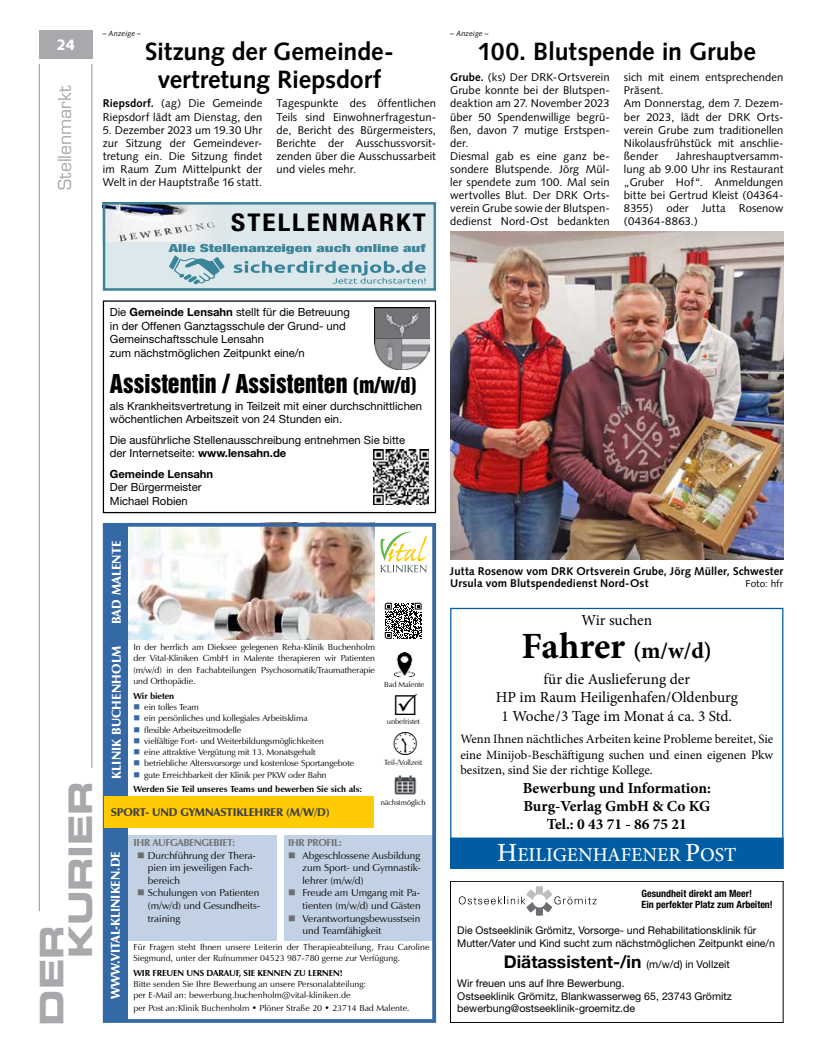
<style>
.page{position:relative;width:819px;height:1053px;background:#fff}
.page>*{position:absolute;margin:0;border:0;box-sizing:border-box;transform-origin:0 0}
.t1{font:32.5px/28.9px "Eurostile LT Std Bold Ex 2";letter-spacing:-.01em;color:#a7a9ac}
.t2{font:700 25px/27.5px "Syntax LT Std";letter-spacing:-.005em;color:#000;text-align:center}
.t3{font:700 condensed 24.5px "Helvetica Neue";letter-spacing:.075em;color:#000;scale:1.11 1}
.t4{font:23.75px "Helvetica Inserat LT Std";color:#000}
.t5{font:700 23px "Minion Pro";color:#000}
.t6{font:500 19.75px "Minion Pro";color:#fff}
.t7{font:700 17.5px "Helvetica Neue LT Std";color:#000}
.t8{font:17.5px "Eurostile LT Std";letter-spacing:-.005em;color:#a7a9ac}
.t9{font:15.38px/18.4px "Minion Pro";color:#000;text-align:center}
.t10{font:700 15.38px/18.4px "Minion Pro";color:#000;text-align:center}
.t11{font:900 15px "Syntax LT Std";color:#fff}
.t12{font:12.75px/15.4px "Minion Pro";color:#000;text-align:justify}
.t13{font:900 12.75px "Zapf Humanist 601 BT";letter-spacing:.015em;color:#fff}
.t14{font:11.25px/13px "Syntax";letter-spacing:.005em;color:#000}
.t15{font:11.25px/13.5px "Helvetica Neue";color:#000}
.t16{font:700 11.25px/12.5px "Syntax LT Std";letter-spacing:.01em;color:#000}
.t17{font:900 11.25px "Zapf Humanist 601 BT";letter-spacing:-.01em;color:#414042}
.t18{font:900 condensed 11.12px "Helvetica Neue";color:#3b8398;scale:1.54 1}
.t19{font:10.62px/12.8px "Helvetica Neue LT Std";color:#000}
.t20{font:10px/12.5px "Zapf Humanist 601 BT";color:#000}
.t21{font:700 condensed 10px/11.2px "Helvetica Neue LT Std";color:#000}
.t22{font:10px "Syntax LT Std";letter-spacing:.01em;color:#000}
.t23{font:8.75px/11.2px "Zapf Humanist 601 BT";letter-spacing:-.01em;color:#000}
.t24{font:700 8.75px "Zapf Humanist 601 BT";color:#000}
.t25{font:7.5px "Zapf Humanist 601 BT";letter-spacing:-.01em;color:#000}
.t26{font:italic 7.5px "Syntax LT Std";letter-spacing:.01em;color:#000}
.s1{font-weight:700}
.s2{font-size:20px}
.s3{font-weight:700;color:#6d6e71}
.s4{font-size:37px}
.s5{font-size:26.25px}
.s6{font-weight:400;font-size:10.62px}
</style>
<div class="page">
<hr style="left:39px;top:64px;width:1px;height:847px;background:#939598">
<hr style="left:92px;top:64px;width:1px;height:703px;background:#939598">
<div style="left:39px;top:30px;width:53px;height:29px;background:#a7a9ac"></div>
<div style="left:450px;top:881px;width:333px;height:141px;border:1px solid #000"></div>
<svg style="left:459px;top:886px;width:137px;height:29px"></svg>
<img style="left:128px;top:528px;width:246px;height:111px">
<div style="left:284px;top:834px;width:149px;height:106px;background:#c2d2e4"></div>
<div style="left:129px;top:834px;width:148px;height:106px;background:#c2d2e4"></div>
<svg style="left:380px;top:531px;width:47px;height:41px"></svg>
<img style="left:394px;top:652px;width:20px;height:24px">
<svg style="left:384px;top:603px;width:38px;height:36px"></svg>
<svg style="left:385px;top:602px;width:36px;height:36px"></svg>
<img style="left:394px;top:775px;width:23px;height:20px">
<div style="left:103px;top:523px;width:333px;height:499px;border:4px solid #3569a6"></div>
<div style="left:103px;top:523px;width:25px;height:496px;background:#3569a6"></div>
<div style="left:104px;top:796px;width:269px;height:31px;background:#ffcb05"></div>
<div style="left:103px;top:300px;width:333px;height:213px;border:1px solid #000"></div>
<img style="left:374px;top:307px;width:55px;height:62px">
<img style="left:373px;top:449px;width:56px;height:56px">
<div style="left:450px;top:838px;width:333px;height:30px;background:#005da4"></div>
<div style="left:450px;top:837px;width:333px;height:31px;border:1px solid #005da4"></div>
<div style="left:450px;top:607px;width:333px;height:261px;border:1px solid #005da4"></div>
<div style="left:104px;top:203px;width:331px;height:86px;background:#dde8ec"></div>
<img style="left:106px;top:205px;width:110px;height:36px">
<div style="left:103px;top:202px;width:333px;height:89px;border:2px solid #3b8398"></div>
<svg style="left:233px;top:261px;width:193px;height:22px"></svg>
<svg style="left:169px;top:255px;width:56px;height:29px"></svg>
<img style="left:450px;top:232px;width:333px;height:327px">
<p class="t11" style="left:56px;top:36px;width:20px">24</p>
<p class="t8" style="left:54px;top:190px;width:106px;rotate:-90deg">Stellenmarkt</p>
<p class="t26" style="left:103px;top:29px;width:40px">– Anzeige –</p>
<p class="t2" style="left:145px;top:38px;width:250px">Sitzung der Gemeinde&shy;vertretung Riepsdorf</p>
<p class="t14" style="left:103px;top:97px;width:161px"><span class="s1">Riepsdorf.</span> (ag) Die Gemeinde<br>Riepsdorf lädt am Dienstag, den</p>
<p class="t14" style="left:103px;top:123px;width:161px;text-align:justify">5. Dezember 2023 um 19.30 Uhr zur Sitzung der Gemeindever&shy;tretung ein. Die Sitzung findet im Raum Zum Mittelpunkt der Welt in der Hauptstraße 16 statt.</p>
<p class="t14" style="left:276px;top:97px;width:161px;text-align:justify">Tagespunkte des öffentlichen Teils sind Einwohnerfragestun&shy;de, Bericht des Bürgermeisters, Berichte der Ausschussvorsit&shy;zenden über die Ausschussarbeit und vieles mehr.</p>
<p class="t3" style="left:231px;top:208px;width:177px">STELLENMARKT</p>
<p class="t18" style="left:169px;top:241px;width:168px">Alle Stellenanzeigen auch online auf</p>
<p class="t26" style="left:450px;top:29px;width:40px">– Anzeige –</p>
<p class="t2" style="left:477px;top:38px;width:280px">100. Blutspende in Grube</p>
<p class="t14" style="left:450px;top:71px;width:161px"><span class="s1">Grube.</span> (ks) Der DRK-Ortsverein<br>Grube konnte bei der Blutspen&shy;deaktion am 27. November 2023 über 50 Spendenwillige begrü&shy;ßen, davon 7 mutige Erstspen&shy;der.<br>Diesmal gab es eine ganz be&shy;sondere Blutspende. Jörg Mül&shy;ler spendete zum 100. Mal sein wertvolles Blut. Der DRK Orts&shy;verein Grube sowie der Blutspen&shy;dedienst Nord-Ost bedankten</p>
<p class="t14" style="left:624px;top:71px;width:161px">sich mit einem entsprechenden<br>Präsent.<br>Am Donnerstag, dem 7. Dezem&shy;ber 2023, lädt der DRK Orts&shy;verein Grube zum traditionellen<br>Nikolausfrühstück mit anschlie&shy;ßender</p>
<p class="t14" style="left:624px;top:149px;width:161px;text-align:justify;text-indent:52px">Jahreshauptversamm&shy;lung ab 9.00 Uhr ins Restaurant „Gruber Hof“. Anmeldungen bitte bei Gertrud Kleist (04364- 8355) oder Jutta Rosenow (04364-8863.)</p>
<p class="t1" style="left:37px;top:958px;width:179px;text-indent:-67px;rotate:-90deg">DER<br>KURIER</p>
<p class="t15" style="left:110px;top:305px;width:241px">Die <span class="s1">Gemeinde Lensahn</span> stellt für die Betreuung in der Offenen Ganztagsschule der Grund- und Gemeinschaftsschule Lensahn<br>zum nächstmöglichen Zeitpunkt eine/n</p>
<p class="t4" style="left:110px;top:369px;width:308px">Assistentin / Assistenten <span class="s2">(m/w/d)</span></p>
<p class="t15" style="left:110px;top:398px;width:314px">als Krankheitsvertretung in Teilzeit mit einer durchschnittlichen wöchentlichen Arbeitszeit von 24 Stunden ein.</p>
<p class="t15" style="left:110px;top:433px;width:297px">Die ausführliche Stellenausschreibung entnehmen Sie bitte der Internetseite: <span class="s1">www.lensahn.de</span></p>
<p class="t15" style="left:110px;top:467px;width:105px"><span class="s1">Gemeinde Lensahn<br></span>Der Bürgermeister<br>Michael Robien</p>
<p class="t13" style="left:108px;top:624px;width:85px;rotate:-90deg">BAD MALENTE</p>
<p class="t23" style="left:133px;top:641px;width:243px;text-align:justify">In der herrlich am Dieksee gelegenen Reha-Klinik Buchenholm der Vital-Kliniken GmbH in Malente therapieren wir Patienten (m/w/d) in den Fachabteilungen Psychosomatik/Traumatherapie und Orthopädie.</p>
<p class="t23" style="left:144px;top:690px;width:212px;text-indent:-11px"><span class="s1">Wir bieten<br></span>ein tolles Team<br>ein persönliches und kollegiales Arbeitsklima<br>flexible Arbeitszeitmodelle<br>vielfältige Fort- und Weiterbildungsmöglichkeiten<br>eine attraktive Vergütung mit 13. Monatsgehalt betriebliche Altersvorsorge und kostenlose Sportangebote gute Erreichbarkeit der Klinik per PKW oder Bahn</p>
<p class="t24" style="left:133px;top:783px;width:231px">Werden Sie Teil unseres Teams und bewerben Sie sich als:</p>
<p class="t13" style="left:108px;top:778px;width:134px;rotate:-90deg">KLINIK BUCHENHOLM</p>
<p class="t25" style="left:384px;top:679px;width:42px">Bad Malente</p>
<p class="t25" style="left:387px;top:716px;width:35px">unbefristet</p>
<p class="t25" style="left:384px;top:757px;width:40px">Teil-/Vollzeit</p>
<p class="t25" style="left:380px;top:797px;width:47px">nächstmöglich</p>
<p class="t17" style="left:111px;top:805px;width:220px">SPORT- UND GYMNASTIKLEHRER (M/W/D)</p>
<p class="t13" style="left:108px;top:999px;width:149px;rotate:-90deg">WWW.VITAL-KLINIKEN.DE</p>
<p class="t20" style="left:302px;top:836px;width:120px;text-indent:-14px"><span class="s3">IHR PROFIL:<br></span>Abgeschlossene Ausbildung zum Sport- und Gymnastik&shy;lehrer (m/w/d)<br>Freude am Umgang mit Pa&shy;tienten (m/w/d) und Gästen<br>Verantwortungsbewusstsein und Teamfähigkeit</p>
<p class="t23" style="left:133px;top:941px;width:297px">Für Fragen steht Ihnen unsere Leiterin der Therapieabteilung, Frau Caroline<br>Siegmund, unter der Rufnummer 04523 987-780 gerne zur Verfügung.</p>
<p class="t23" style="left:133px;top:967px;width:234px"><span class="s1">WIR FREUEN UNS DARAUF, SIE KENNEN ZU LERNEN!<br></span>Bitte senden Sie Ihre Bewerbung an unsere Personalabteilung: per E-Mail an: bewerbung.buchenholm@vital-kliniken.de</p>
<p class="t23" style="left:133px;top:1002px;width:278px">per Post an:Klinik Buchenholm • Plöner Straße 20 • 23714 Bad Malente.</p>
<p class="t20" style="left:148px;top:836px;width:114px;text-indent:-14px"><span class="s3">IHR AUFGABENGEBIET:<br></span>Durchführung der Thera&shy;pien im jeweiligen Fach&shy;bereich<br>Schulungen von Patienten (m/w/d) und Gesundheits&shy;training</p>
<p class="t16" style="left:450px;top:564px;width:334px">Jutta Rosenow vom DRK Ortsverein Grube, Jörg Müller, Schwester<br>Ursula vom Blutspendedienst Nord-Ost</p>
<p class="t22" style="left:745px;top:578px;width:39px">Foto: hfr</p>
<p class="t9" style="left:581px;top:611px;width:72px">Wir suchen</p>
<p class="t5" style="left:521px;top:634px;width:192px"><span class="s4">Fahrer</span> (m/w/d)</p>
<p class="t9" style="left:495px;top:670px;width:244px">für die Auslieferung der<br>HP im Raum Heiligenhafen/Oldenburg<br>1 Woche/3 Tage im Monat á ca. 3 Std.</p>
<p class="t12" style="left:460px;top:731px;width:314px">Wenn Ihnen nächtliches Arbeiten keine Probleme bereitet, Sie eine Minijob-Beschäftigung suchen und einen eigenen Pkw besitzen, sind Sie der richtige Kollege.</p>
<p class="t10" style="left:522px;top:778px;width:190px">Bewerbung und Information:<br>Burg-Verlag GmbH &amp; Co KG<br>Tel.: 0 43 71 - 86 75 21</p>
<p class="t6" style="left:497px;top:840px;width:241px"><span class="s5">H</span>EILIGENHAFENER <span class="s5">P</span>OST</p>
<p class="t21" style="left:641px;top:887px;width:133px">Gesundheit direkt am Meer!<br>Ein perfekter Platz zum Arbeiten!</p>
<p class="t19" style="left:457px;top:923px;width:319px">Die Ostseeklinik Grömitz, Vorsorge- und Rehabilitationsklinik für<br>Mutter/Vater und Kind sucht zum nächstmöglichen Zeitpunkt eine/n</p>
<p class="t7" style="left:503px;top:950px;width:227px">Diätassistent-/in <span class="s6">(m/w/d) in Vollzeit</span></p>
<p class="t19" style="left:457px;top:976px;width:276px">Wir freuen uns auf Ihre Bewerbung.<br>Ostseeklinik Grömitz, Blankwasserweg 65, 23743 Grömitz bewerbung@ostseeklinik-groemitz.de</p>
</div>
